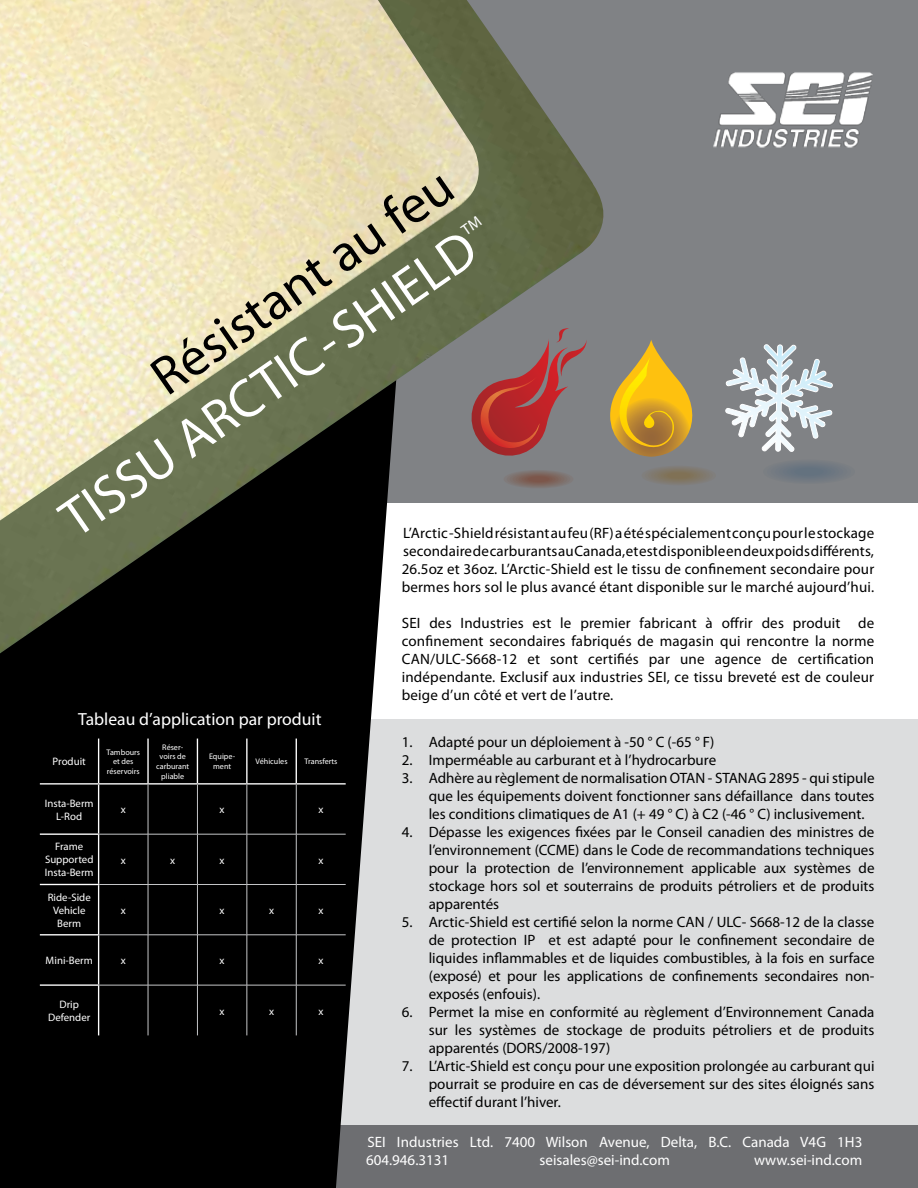
<style>
.page{position:relative;width:918px;height:1188px;background:#dcddde}
.page>*{position:absolute;margin:0;border:0;box-sizing:border-box;transform-origin:0 0}
.t1{font:54px "Myriad Pro";color:#fff}
.t2{font:54px "Myriad Pro";color:#000}
.t3{font:17.55px "Myriad Pro";color:#fff}
.t4{font:15px/18px "Myriad Pro";color:#000;text-align:justify}
.t5{font:15px/18px "Myriad Pro";color:#fff}
.t6{font:10.8px/13px "Myriad Pro";color:#fff;text-align:center}
.t7{font:8.1px/9.8px "Myriad Pro";color:#fff;text-align:center}
</style>
<div class="page">
<div style="left:386px;top:0;width:532px;height:600px;background:#808285"></div>
<div style="left:642px;top:466px;width:74px;height:19px;background:#807e7d;border-radius:50%"></div>
<div style="left:645px;top:467px;width:68px;height:18px;background:#807d78;border-radius:50%"></div>
<div style="left:648px;top:467px;width:62px;height:17px;background:#807b73;border-radius:50%"></div>
<div style="left:651px;top:468px;width:55px;height:15px;background:#80796e;border-radius:50%"></div>
<div style="left:654px;top:469px;width:49px;height:13px;background:#807869;border-radius:50%"></div>
<div style="left:657px;top:470px;width:43px;height:11px;background:#807663;border-radius:50%"></div>
<div style="left:661px;top:471px;width:36px;height:9px;background:#80745e;border-radius:50%"></div>
<div style="left:664px;top:472px;width:30px;height:8px;background:#80735a;border-radius:50%"></div>
<div style="left:667px;top:472px;width:24px;height:7px;background:#807155;border-radius:50%"></div>
<div style="left:763px;top:460px;width:92px;height:24px;background:#797d83;border-radius:50%"></div>
<div style="left:771px;top:462px;width:76px;height:20px;background:#737a82;border-radius:50%"></div>
<div style="left:779px;top:464px;width:60px;height:16px;background:#6d7781;border-radius:50%"></div>
<div style="left:787px;top:466px;width:44px;height:12px;background:#687480;border-radius:50%"></div>
<div style="left:794px;top:468px;width:30px;height:8px;background:#64727f;border-radius:50%"></div>
<svg style="left:622px;top:340px;width:71px;height:117px"></svg>
<svg style="left:726px;top:345px;width:107px;height:107px"></svg>
<div style="left:216px;top:503px;width:702px;height:216px;background:#fff"></div>
<div style="left:270px;top:1125px;width:648px;height:63px;background:#6d6e71"></div>
<div style="left:0;top:653px;width:376px;height:535px;background:#000"></div>
<img style="left:0;top:39px;width:622px;height:614px">
<img style="left:0;top:0;width:494px;height:521px">
<hr style="left:40px;top:783px;width:59px;height:2px;background:#fff">
<hr style="left:99px;top:783px;width:49px;height:2px;background:#fff">
<hr style="left:148px;top:783px;width:49px;height:2px;background:#fff">
<hr style="left:197px;top:783px;width:50px;height:2px;background:#fff">
<hr style="left:247px;top:783px;width:49px;height:2px;background:#fff">
<hr style="left:296px;top:783px;width:50px;height:2px;background:#fff">
<hr style="left:98px;top:739px;width:1px;height:44px;background:#fff">
<hr style="left:147px;top:739px;width:2px;height:44px;background:#fff">
<hr style="left:197px;top:739px;width:1px;height:44px;background:#fff">
<hr style="left:246px;top:739px;width:2px;height:44px;background:#fff">
<hr style="left:296px;top:739px;width:1px;height:44px;background:#fff">
<hr style="left:98px;top:785px;width:1px;height:48px;background:#fff">
<hr style="left:40px;top:833px;width:59px;height:2px;background:#fff">
<hr style="left:98px;top:835px;width:1px;height:49px;background:#fff">
<hr style="left:40px;top:884px;width:59px;height:1px;background:#fff">
<hr style="left:98px;top:885px;width:1px;height:49px;background:#fff">
<hr style="left:40px;top:934px;width:59px;height:1px;background:#fff">
<hr style="left:98px;top:935px;width:1px;height:49px;background:#fff">
<hr style="left:40px;top:984px;width:59px;height:2px;background:#fff">
<hr style="left:98px;top:986px;width:1px;height:49px;background:#fff">
<hr style="left:148px;top:785px;width:1px;height:49px;background:#c5c6c8">
<hr style="left:197px;top:785px;width:1px;height:49px;background:#c5c6c8">
<hr style="left:247px;top:785px;width:1px;height:49px;background:#c5c6c8">
<hr style="left:296px;top:785px;width:1px;height:49px;background:#c5c6c8">
<hr style="left:99px;top:834px;width:49px;height:1px;background:#c5c6c8">
<hr style="left:148px;top:834px;width:49px;height:1px;background:#c5c6c8">
<hr style="left:148px;top:834px;width:1px;height:50px;background:#c5c6c8">
<hr style="left:197px;top:834px;width:50px;height:1px;background:#c5c6c8">
<hr style="left:197px;top:834px;width:1px;height:50px;background:#c5c6c8">
<hr style="left:247px;top:834px;width:49px;height:1px;background:#c5c6c8">
<hr style="left:247px;top:834px;width:1px;height:50px;background:#c5c6c8">
<hr style="left:296px;top:834px;width:50px;height:1px;background:#c5c6c8">
<hr style="left:296px;top:834px;width:1px;height:50px;background:#c5c6c8">
<hr style="left:99px;top:884px;width:49px;height:1px;background:#c5c6c8">
<hr style="left:148px;top:884px;width:49px;height:1px;background:#c5c6c8">
<hr style="left:148px;top:885px;width:1px;height:50px;background:#c5c6c8">
<hr style="left:197px;top:884px;width:50px;height:1px;background:#c5c6c8">
<hr style="left:197px;top:885px;width:1px;height:50px;background:#c5c6c8">
<hr style="left:247px;top:884px;width:49px;height:1px;background:#c5c6c8">
<hr style="left:247px;top:885px;width:1px;height:50px;background:#c5c6c8">
<hr style="left:296px;top:884px;width:50px;height:1px;background:#c5c6c8">
<hr style="left:296px;top:885px;width:1px;height:50px;background:#c5c6c8">
<hr style="left:99px;top:935px;width:49px;height:1px;background:#c5c6c8">
<hr style="left:148px;top:935px;width:49px;height:1px;background:#c5c6c8">
<hr style="left:148px;top:935px;width:1px;height:50px;background:#c5c6c8">
<hr style="left:197px;top:935px;width:50px;height:1px;background:#c5c6c8">
<hr style="left:197px;top:935px;width:1px;height:50px;background:#c5c6c8">
<hr style="left:247px;top:935px;width:49px;height:1px;background:#c5c6c8">
<hr style="left:247px;top:935px;width:1px;height:50px;background:#c5c6c8">
<hr style="left:296px;top:935px;width:50px;height:1px;background:#c5c6c8">
<hr style="left:296px;top:935px;width:1px;height:50px;background:#c5c6c8">
<hr style="left:99px;top:985px;width:49px;height:1px;background:#c5c6c8">
<hr style="left:148px;top:985px;width:49px;height:1px;background:#c5c6c8">
<hr style="left:148px;top:985px;width:1px;height:50px;background:#c5c6c8">
<hr style="left:197px;top:985px;width:50px;height:1px;background:#c5c6c8">
<hr style="left:197px;top:985px;width:1px;height:50px;background:#c5c6c8">
<hr style="left:247px;top:985px;width:49px;height:1px;background:#c5c6c8">
<hr style="left:247px;top:985px;width:1px;height:50px;background:#c5c6c8">
<hr style="left:296px;top:985px;width:50px;height:1px;background:#c5c6c8">
<hr style="left:296px;top:985px;width:1px;height:50px;background:#c5c6c8">
<img style="left:713px;top:72px;width:160px;height:76px">
<svg style="left:460px;top:216px;width:22px;height:20px"></svg>
<h1 class="t2" style="left:138px;top:355px;width:355px;rotate:-35deg">Résistant au feu</h1>
<h1 class="t1" style="left:48px;top:498px;width:494px;rotate:-35deg">TISSU ARCTIC-SHIELD</h1>
<p class="t4" style="left:402px;top:523px;width:474px">L’Arctic -Shield résistant au feu (RF) a été spécialement conçu pour le stockage secondaire de carburants au Canada, et est disponible en deux poids différents, 26.5oz et 36oz. L’Arctic-Shield est le tissu de confinement secondaire pour bermes hors sol le plus avancé étant disponible sur le marché aujourd’hui.</p>
<p class="t4" style="left:402px;top:613px;width:474px">SEI des Industries est le premier fabricant à offrir des produit de confinement secondaires fabriqués de magasin qui rencontre la norme CAN/ULC-S668-12 et sont certifiés par une agence de certification indépendante. Exclusif aux industries SEI, ce tissu breveté est de couleur beige d’un côté et vert de l’autre.</p>
<p class="t3" style="left:78px;top:708px;width:245px">Tableau d’application par produit</p>
<p class="t6" style="left:53px;top:755px;width:35px">Produit</p>
<p class="t7" style="left:107px;top:747px;width:35px">Tambours et des réservoirs</p>
<p class="t7" style="left:156px;top:742px;width:35px">Réser&shy;voirs de carburant pliable</p>
<p class="t7" style="left:209px;top:752px;width:28px">Equipe&shy;ment</p>
<p class="t7" style="left:256px;top:757px;width:34px">Véhicules</p>
<p class="t7" style="left:304px;top:757px;width:35px">Transferts</p>
<p class="t6" style="left:45px;top:796px;width:50px">Insta-Berm<br>L-Rod</p>
<p class="t6" style="left:121px;top:803px;width:7px">x</p>
<p class="t6" style="left:220px;top:803px;width:7px">x</p>
<p class="t6" style="left:318px;top:803px;width:7px">x</p>
<p class="t6" style="left:45px;top:840px;width:50px">Frame<br>Supported<br>Insta-Berm</p>
<p class="t6" style="left:121px;top:853px;width:7px">x</p>
<p class="t6" style="left:170px;top:853px;width:7px">x</p>
<p class="t6" style="left:220px;top:853px;width:7px">x</p>
<p class="t6" style="left:318px;top:853px;width:7px">x</p>
<p class="t6" style="left:48px;top:890px;width:45px">Ride-Side<br>Vehicle<br>Berm</p>
<p class="t6" style="left:121px;top:904px;width:7px">x</p>
<p class="t6" style="left:220px;top:904px;width:7px">x</p>
<p class="t6" style="left:269px;top:904px;width:7px">x</p>
<p class="t6" style="left:318px;top:904px;width:7px">x</p>
<p class="t6" style="left:46px;top:954px;width:49px">Mini-Berm</p>
<p class="t6" style="left:121px;top:954px;width:7px">x</p>
<p class="t6" style="left:220px;top:954px;width:7px">x</p>
<p class="t6" style="left:318px;top:954px;width:7px">x</p>
<p class="t6" style="left:48px;top:998px;width:44px">Drip<br>Defender</p>
<p class="t6" style="left:220px;top:1004px;width:7px">x</p>
<p class="t6" style="left:269px;top:1004px;width:7px">x</p>
<p class="t6" style="left:318px;top:1004px;width:7px">x</p>
<p class="t4" style="left:402px;top:732px;width:314px">1. Adapté pour un déploiement à -50 ° C (-65 ° F)</p>
<p class="t4" style="left:402px;top:750px;width:316px">2. Imperméable au carburant et à l’hydrocarbure</p>
<p class="t4" style="left:429px;top:768px;width:447px;text-indent:-27px">3. Adhère au règlement de normalisation OTAN - STANAG 2895 - qui stipule que les équipements doivent fonctionner sans défaillance dans toutes les conditions climatiques de A1 (+ 49 ° C) à C2 (-46 ° C) inclusivement.</p>
<p class="t4" style="left:429px;top:822px;width:447px;text-indent:-27px">4. Dépasse les exigences fixées par le Conseil canadien des ministres de l’environnement (CCME) dans le Code de recommandations techniques pour la protection de l’environnement applicable aux systèmes de stockage hors sol et souterrains de produits pétroliers et de produits apparentés</p>
<p class="t4" style="left:429px;top:912px;width:447px;text-indent:-27px">5. Arctic-Shield est certifié selon la norme CAN / ULC- S668-12 de la classe de protection IP et est adapté pour le confinement secondaire de liquides inflammables et de liquides combustibles, à la fois en surface (exposé) et pour les applications de confinements secondaires non&shy;exposés (enfouis).</p>
<p class="t4" style="left:429px;top:1002px;width:447px;text-indent:-27px">6. Permet la mise en conformité au règlement d’Environnement Canada sur les systèmes de stockage de produits pétroliers et de produits apparentés (DORS/2008-197)</p>
<p class="t4" style="left:429px;top:1056px;width:447px;text-indent:-27px">7. L’Artic-Shield est conçu pour une exposition prolongée au carburant qui pourrait se produire en cas de déversement sur des sites éloignés sans effectif durant l’hiver.</p>
<p class="t5" style="left:366px;top:1133px;width:498px">SEI Industries Ltd. 7400 Wilson Avenue, Delta, B.C. Canada V4G 1H3<br>604.946.3131</p>
<p class="t5" style="left:540px;top:1151px;width:132px">seisales@sei-ind.com</p>
<p class="t5" style="left:754px;top:1151px;width:110px">www.sei-ind.com</p>
</div>
